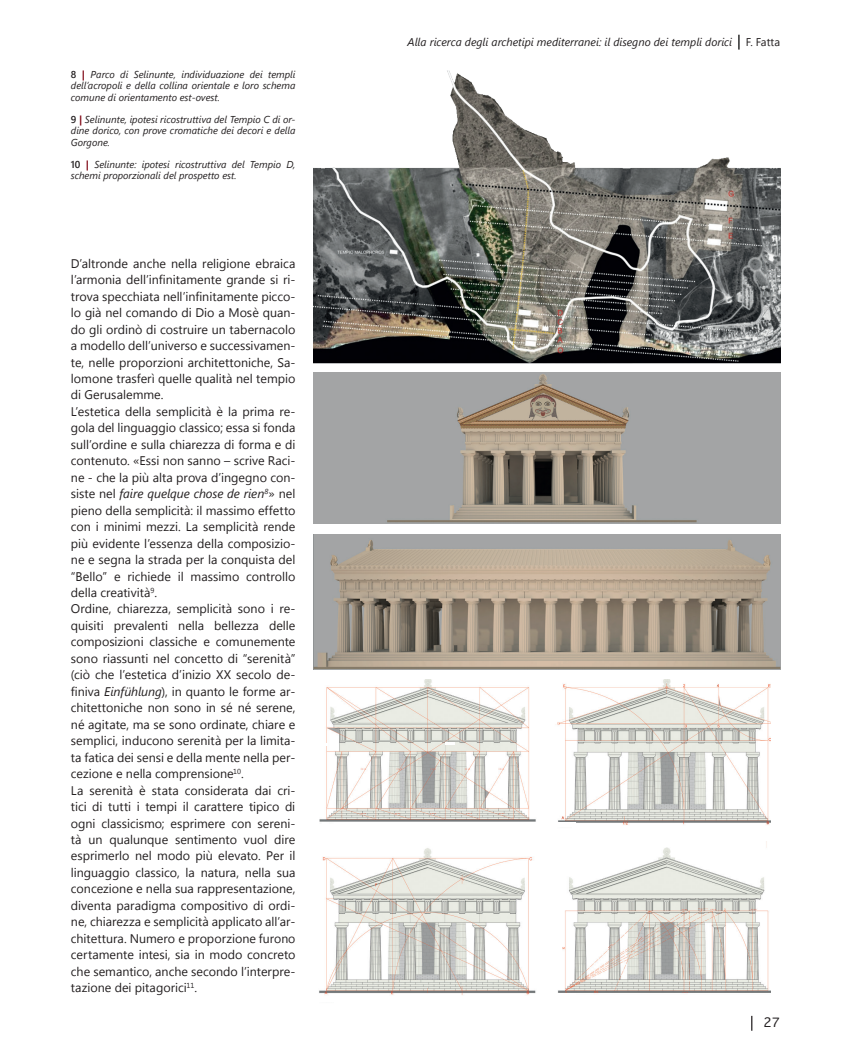
<style>
.page{position:relative;width:851px;height:1063px;background:#fff}
.page>*{position:absolute;margin:0;border:0;box-sizing:border-box;transform-origin:0 0}
.t1{font:12.5px/16.5px "Segoe UI";color:#231f20}
.t2{font:12.5px "Sathu";color:#231f20}
.t3{font:italic 11.25px "Segoe UI";color:#231f20}
.t4{font:italic 10px/11.2px "Segoe UI";color:#231f20;text-align:justify}
.s1{font-weight:600;font-style:normal}
.s2{font-weight:700;font-style:normal;color:#7e0412}
.s3{font-style:italic}
.s4{font-style:normal}
</style>
<div class="page">
<svg style="left:738px;top:35px;width:1px;height:15px"></svg>
<svg style="left:751px;top:1016px;width:1px;height:15px"></svg>
<img style="left:557px;top:680px;width:213px;height:145px">
<img style="left:319px;top:679px;width:217px;height:143px">
<img style="left:558px;top:842px;width:212px;height:151px">
<img style="left:319px;top:848px;width:217px;height:147px">
<img style="left:313px;top:71px;width:467px;height:292px">
<img style="left:313px;top:535px;width:467px;height:135px">
<img style="left:313px;top:373px;width:467px;height:150px">
<hr style="left:556px;top:823px;width:19px;height:4px;background:#fff">
<svg style="left:319px;top:743px;width:9px;height:2px"></svg>
<svg style="left:445px;top:743px;width:9px;height:2px"></svg>
<p class="t4" style="left:71px;top:68px;width:226px"><span class="s1">8</span> <span class="s2">|</span> Parco di Selinunte, individuazione dei templi dell’acropoli e della collina orientale e loro schema comune di orientamento est-ovest.</p>
<p class="t4" style="left:71px;top:113px;width:226px"><span class="s1">9</span> <span class="s2">|</span> Selinunte, ipotesi ricostruttiva del Tempio C di or&shy;dine dorico, con prove cromatiche dei decori e della Gorgone.</p>
<p class="t4" style="left:71px;top:158px;width:226px"><span class="s1">10</span> <span class="s2">|</span> Selinunte: ipotesi ricostruttiva del Tempio D, schemi proporzionali del prospetto est.</p>
<p class="t1" style="left:71px;top:254px;width:226px">D’altronde anche nella religione ebraica l’armonia dell’infinitamente grande si ri&shy;trova specchiata nell’infinitamente picco&shy;lo già nel comando di Dio a Mosè quan&shy;do gli ordinò di costruire un tabernacolo a modello dell’universo e successivamen&shy;te, nelle proporzioni architettoniche, Sa&shy;lomone trasferì quelle qualità nel tempio di Gerusalemme.<br>L’estetica della semplicità è la prima re&shy;gola del linguaggio classico; essa si fonda sull’ordine e sulla chiarezza di forma e di contenuto. «Essi non sanno – scrive Raci&shy;ne - che la più alta prova d’ingegno con&shy;siste nel <span class="s3">faire quelque chose de rien</span><sup>8</sup>» nel pieno della semplicità: il massimo effetto con i minimi mezzi. La semplicità rende più evidente l’essenza della composizio&shy;ne e segna la strada per la conquista del “Bello” e richiede il massimo controllo della creatività<sup>9</sup>.<br>Ordine, chiarezza, semplicità sono i re&shy;quisiti prevalenti nella bellezza delle composizioni classiche e comunemente sono riassunti nel concetto di “serenità” (ciò che l’estetica d’inizio XX secolo de&shy;finiva <span class="s3">Einfühlung</span>), in quanto le forme ar&shy;chitettoniche non sono in sé né serene, né agitate, ma se sono ordinate, chiare e semplici, inducono serenità per la limita&shy;ta fatica dei sensi e della mente nella per&shy;cezione e nella comprensione<sup>10</sup>.<br>La serenità è stata considerata dai cri&shy;tici di tutti i tempi il carattere tipico di ogni classicismo; esprimere con sereni&shy;tà un qualunque sentimento vuol dire esprimerlo nel modo più elevato. Per il linguaggio classico, la natura, nella sua concezione e nella sua rappresentazione, diventa paradigma compositivo di ordi&shy;ne, chiarezza e semplicità applicato all’ar&shy;chitettura. Numero e proporzione furono certamente intesi, sia in modo concreto che semantico, anche secondo l’interpre&shy;tazione dei pitagorici<sup>11</sup>.</p>
<p class="t3" style="left:407px;top:34px;width:374px">Alla ricerca degli archetipi mediterranei: il disegno dei templi dorici <span class="s4">F. Fatta</span></p>
<p class="t2" style="left:763px;top:1016px;width:18px">27</p>
</div>
